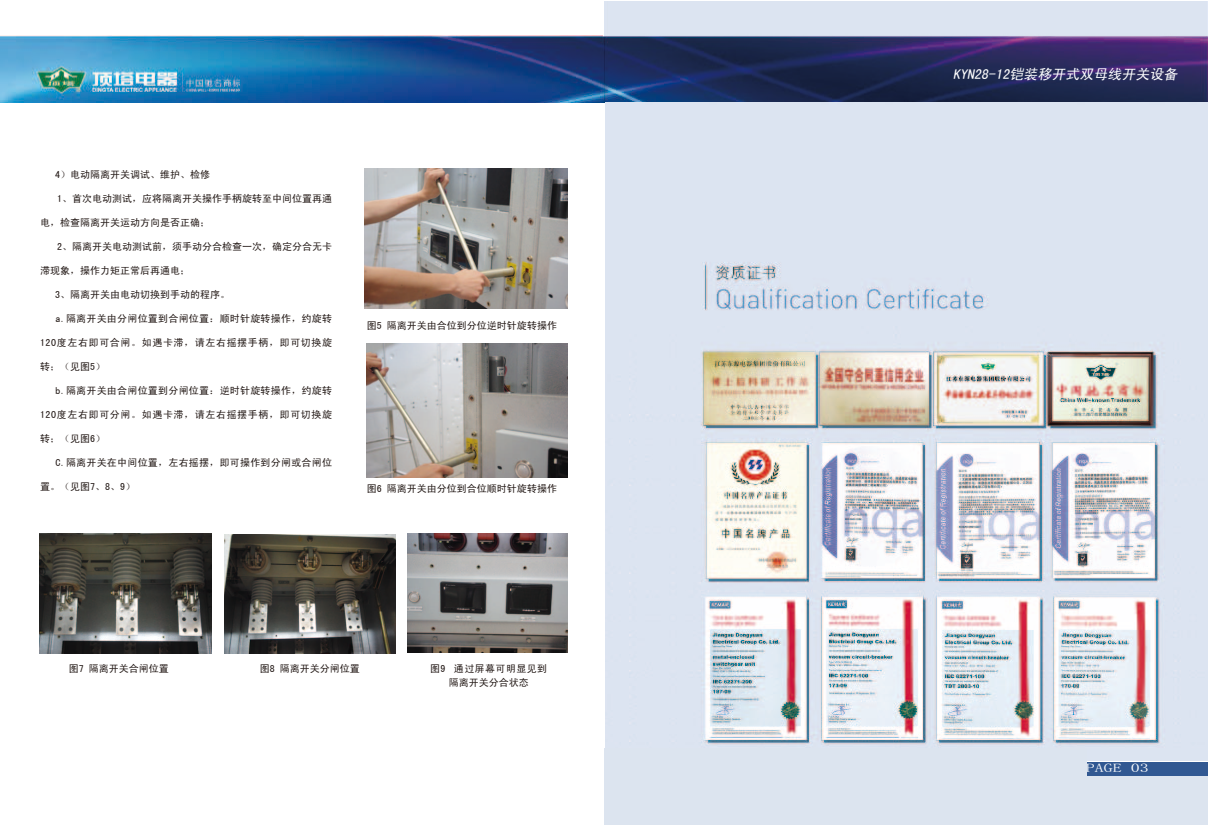
<style>
.page{position:relative;width:1208px;height:825px;background:#fff}
.page>*{position:absolute;margin:0;border:0;box-sizing:border-box;transform-origin:0 0}
.t1{font:italic 14px "Sim Hei";color:#fff}
.t2{font:12px "Sim Sun";color:#fff;scale:1.5 1}
.t3{font:10px "Sim Hei";color:#231916}
.t4{font:10px "Sim Hei";letter-spacing:.025em;color:#231916}
.t5{font:10px "Sim Hei";letter-spacing:.06em;color:#231916}
.t6{font:10px/14px "Sim Hei";letter-spacing:.04em;color:#231916;text-align:center}
</style>
<div class="page">
<img style="left:0;top:36px;width:1208px;height:66px">
<div style="left:1085px;top:762px;width:123px;height:15px;background:#315892"></div>
<img style="left:364px;top:169px;width:203px;height:140px">
<img style="left:366px;top:343px;width:201px;height:134px">
<img style="left:40px;top:534px;width:171px;height:119px">
<img style="left:224px;top:534px;width:171px;height:119px">
<img style="left:407px;top:534px;width:160px;height:119px">
<img style="left:605px;top:102px;width:603px;height:647px">
<div style="left:604px;top:749px;width:483px;height:76px;background:#dce4ef"></div>
<div style="left:1087px;top:748px;width:121px;height:13px;background:#dce4f1"></div>
<div style="left:1087px;top:777px;width:121px;height:48px;background:#dce4ef"></div>
<p class="t3" style="left:55px;top:169px;width:156px">4）电动隔离开关调试、维护、检修</p>
<p class="t3" style="left:57px;top:193px;width:277px">1、首次电动测试，应将隔离开关操作手柄旋转至中间位置再通</p>
<p class="t3" style="left:40px;top:217px;width:171px">电，检查隔离开关运动方向是否正确；</p>
<p class="t3" style="left:57px;top:241px;width:277px">2、隔离开关电动测试前，须手动分合检查一次，确定分合无卡</p>
<p class="t3" style="left:40px;top:265px;width:151px">滞现象，操作力矩正常后再通电；</p>
<p class="t3" style="left:55px;top:289px;width:176px">3、隔离开关由电动切换到手动的程序。</p>
<p class="t4" style="left:56px;top:313px;width:278px">a.隔离开关由分闸位置到合闸位置：顺时针旋转操作，约旋转</p>
<p class="t5" style="left:40px;top:337px;width:294px">120度左右即可合闸。如遇卡滞，请左右摇摆手柄，即可切换旋</p>
<p class="t3" style="left:40px;top:361px;width:66px">转；（见图5）</p>
<p class="t4" style="left:56px;top:385px;width:278px">b.隔离开关由合闸位置到分闸位置：逆时针旋转操作，约旋转</p>
<p class="t5" style="left:40px;top:409px;width:294px">120度左右即可分闸。如遇卡滞，请左右摇摆手柄，即可切换旋</p>
<p class="t3" style="left:40px;top:433px;width:66px">转；（见图6）</p>
<p class="t4" style="left:56px;top:457px;width:278px">C.隔离开关在中间位置，左右摇摆，即可操作到分闸或合闸位</p>
<p class="t3" style="left:40px;top:481px;width:96px">置。（见图7、8、9）</p>
<p class="t3" style="left:367px;top:320px;width:191px">图5 隔离开关由合位到分位逆时针旋转操作</p>
<p class="t3" style="left:367px;top:483px;width:191px">图6 隔离开关由分位到合位顺时针旋转操作</p>
<p class="t3" style="left:69px;top:663px;width:102px">图7 隔离开关合闸位置</p>
<p class="t3" style="left:260px;top:663px;width:101px">图8 隔离开关分闸位置</p>
<p class="t6" style="left:430px;top:662px;width:119px">图9 通过屏幕可明显见到隔离开关分合状态</p>
<h1 class="t1" style="left:953px;top:67px;width:228px">KYN28-12铠装移开式双母线开关设备</h1>
<p class="t2" style="left:1085px;top:762px;width:43px">PAGE 03</p>
</div>
